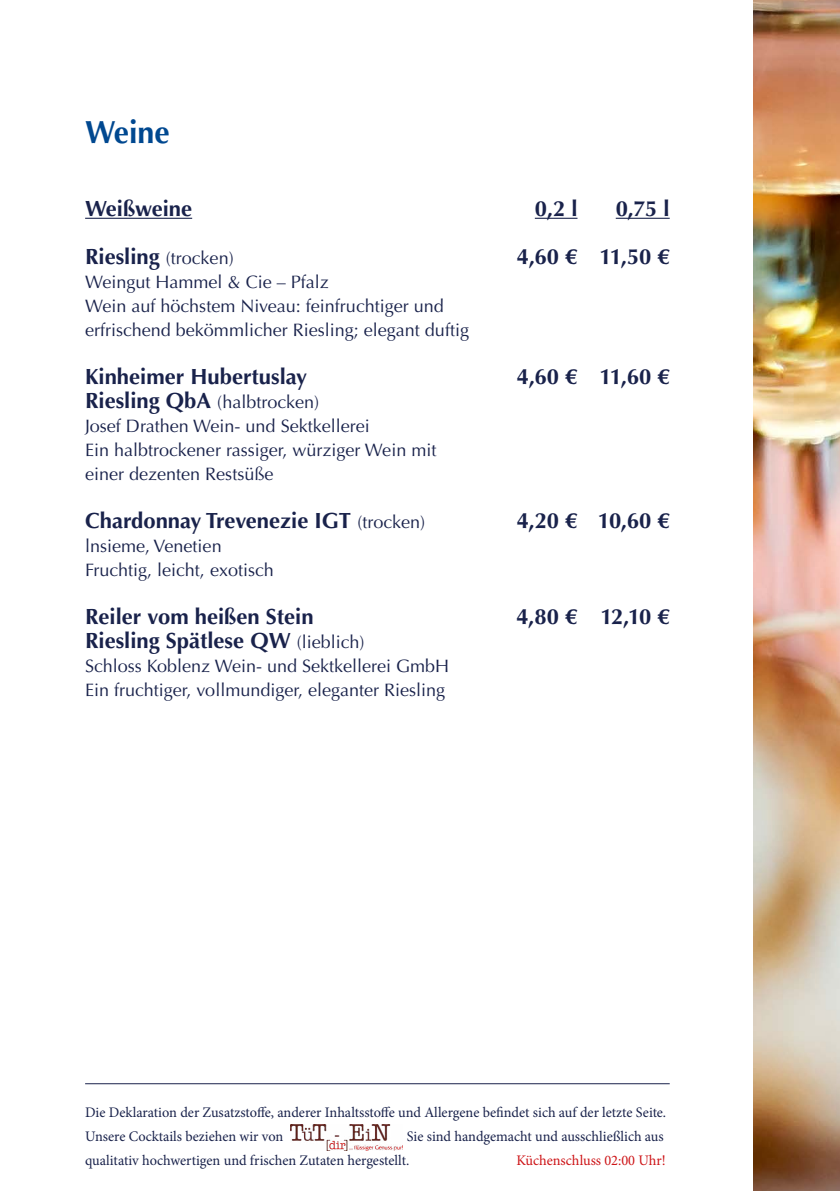
<style>
.page{position:relative;width:840px;height:1191px;background:#fff}
.page>*{position:absolute;margin:0;border:0;box-sizing:border-box;transform-origin:0 0}
.t1{font:700 32px "Optima LT Std";color:#004890;scale:.95 1}
.t2{font:700 22px/48px "Optima LT Std";color:#19224b;text-align:right}
.t3{font:18px/24px "Optima LT Std";color:#19224b}
.t4{font:14.6px/24px "Minion Pro";color:#19224b}
.t5{font:14.6px "Minion Pro";letter-spacing:-.005em;color:#cd1316}
.s1{font-weight:700;font-size:22px}
.s2{font-weight:400;font-size:18px}
</style>
<div class="page">
<img style="left:290px;top:1124px;width:112px;height:26px">
<hr style="left:85px;top:1083px;width:584px;height:1px;background:#19224b">
<hr style="left:85px;top:218px;width:107px;height:1px;background:#19224b">
<hr style="left:615px;top:218px;width:54px;height:1px;background:#19224b">
<hr style="left:534px;top:218px;width:43px;height:1px;background:#19224b">
<img style="left:753px;top:0;width:86px;height:1191px">
<h1 class="t1" style="left:85px;top:113px;width:90px">Weine</h1>
<p class="t2" style="left:85px;top:185px;width:108px">Weißweine</p>
<p class="t3" style="left:85px;top:246px;width:385px"><span class="s1">Riesling</span> (trocken)<br>Weingut Hammel &amp; Cie – Pfalz<br>Wein auf höchstem Niveau: feinfruchtiger und erfrischend bekömmlicher Riesling; elegant duftig</p>
<p class="t2" style="left:85px;top:353px;width:223px">Kinheimer Hubertuslay</p>
<p class="t3" style="left:85px;top:390px;width:352px"><span class="s1">Riesling QbA</span> (halbtrocken)<br>Josef Drathen Wein- und Sektkellerei<br>Ein halbtrockener rassiger, würziger Wein mit einer dezenten Restsüße</p>
<p class="t2" style="left:85px;top:497px;width:341px">Chardonnay Trevenezie IGT <span class="s2">(trocken)</span></p>
<p class="t3" style="left:85px;top:534px;width:190px">lnsieme, Venetien<br>Fruchtig, leicht, exotisch</p>
<p class="t2" style="left:85px;top:605px;width:281px;line-height:24px;text-align:left">Reiler vom heißen Stein<br>Riesling Spätlese QW <span class="s2">(lieblich)</span></p>
<p class="t3" style="left:85px;top:654px;width:365px">Schloss Koblenz Wein- und Sektkellerei GmbH<br>Ein fruchtiger, vollmundiger, eleganter Riesling</p>
<p class="t2" style="left:516px;top:185px;width:62px">0,2 l<br>4,60 €</p>
<p class="t2" style="left:599px;top:185px;width:72px">0,75 l<br>11,50 €</p>
<p class="t2" style="left:516px;top:353px;width:62px">4,60 €</p>
<p class="t2" style="left:599px;top:353px;width:72px">11,60 €</p>
<p class="t2" style="left:516px;top:497px;width:62px">4,20 €</p>
<p class="t2" style="left:597px;top:497px;width:73px">10,60 €</p>
<p class="t2" style="left:516px;top:593px;width:63px">4,80 €</p>
<p class="t2" style="left:600px;top:593px;width:71px">12,10 €</p>
<p class="t4" style="left:85px;top:1100px;width:582px">Die Deklaration der Zusatzstoffe, anderer Inhaltsstoffe und Allergene befindet sich auf der letzte Seite.<br>Unsere Cocktails beziehen wir von</p>
<p class="t4" style="left:85px;top:1124px;width:579px;text-indent:321px">Sie sind handgemacht und ausschließlich aus qualitativ hochwertigen und frischen Zutaten hergestellt.</p>
<p class="t5" style="left:516px;top:1150px;width:150px">Küchenschluss 02:00 Uhr!</p>
</div>
